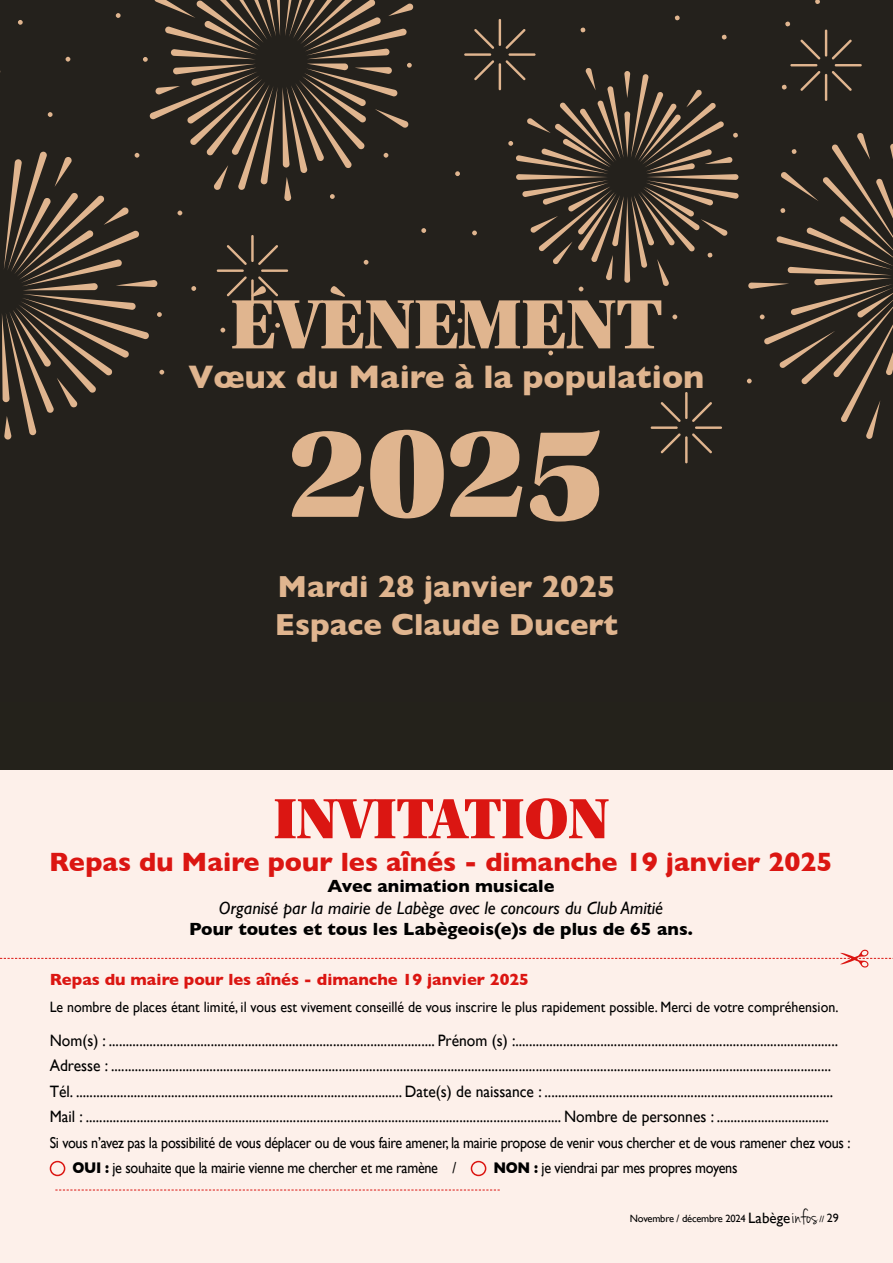
<style>
.page{position:relative;width:893px;height:1263px;background:#fff}
.page>*{position:absolute;margin:0;border:0;box-sizing:border-box;transform-origin:0 0}
.t1{font:135px "Utopia Std Black Headline";color:#e0b58f}
.t2{font:73.8px "Utopia Std Black Headline";letter-spacing:.005em;color:#e0b58f}
.t3{font:60px "Utopia Std Black Headline";color:#db1612}
.t4{font:700 33.3px "Gill Sans";color:#e0b58f}
.t5{font:700 31.05px/37.2px "Gill Sans";color:#e0b58f}
.t6{font:700 27px "Gill Sans";color:#db1612}
.t7{font:700 18px "Gill Sans";color:#000}
.t8{font:italic 18px "Gill Sans";color:#000}
.t9{font:16.5px/25.5px "Gill Sans";color:#000;scale:.94 1}
.t10{font:700 16.5px "Gill Sans";color:#db1612}
.t11{font:15.75px/25.5px "Gill Sans";letter-spacing:-.02em;color:#000;scale:.9 1}
.t12{font:15px "Gill Sans";color:#000;scale:.93 1}
.t13{font:10.5px "Gill Sans";letter-spacing:-.02em;color:#000}
.t14{font:9px "Gill Sans";color:#000}
.s1{font-weight:700}
.s2{font-size:15px}
.s3{font-family:"Jenna Sue";font-size:22.5px}
.s4{font-size:12px}
</style>
<div class="page">
<div style="left:0;top:770px;width:893px;height:493px;background:#fdf0ea"></div>
<div style="left:0;top:0;width:893px;height:709px;background:#24211c"></div>
<svg style="left:455px;top:171px;width:5px;height:5px"></svg>
<svg style="left:721px;top:34px;width:6px;height:6px"></svg>
<svg style="left:674px;top:15px;width:6px;height:6px"></svg>
<svg style="left:785px;top:21px;width:5px;height:6px"></svg>
<svg style="left:781px;top:84px;width:6px;height:6px"></svg>
<svg style="left:580px;top:27px;width:6px;height:6px"></svg>
<svg style="left:815px;top:0;width:5px;height:4px"></svg>
<svg style="left:458px;top:318px;width:4px;height:5px"></svg>
<svg style="left:644px;top:372px;width:5px;height:4px"></svg>
<svg style="left:672px;top:314px;width:5px;height:5px"></svg>
<svg style="left:548px;top:351px;width:5px;height:4px"></svg>
<svg style="left:421px;top:228px;width:5px;height:5px"></svg>
<svg style="left:472px;top:231px;width:5px;height:4px"></svg>
<svg style="left:506px;top:305px;width:5px;height:5px"></svg>
<svg style="left:605px;top:325px;width:5px;height:5px"></svg>
<hr style="left:499px;top:19px;width:2px;height:27px;background:#e0b58f">
<hr style="left:499px;top:63px;width:2px;height:27px;background:#e0b58f">
<hr style="left:508px;top:53px;width:28px;height:3px;background:#e0b58f">
<hr style="left:464px;top:53px;width:27px;height:3px;background:#e0b58f">
<svg style="left:505px;top:29px;width:21px;height:20px"></svg>
<svg style="left:474px;top:60px;width:20px;height:20px"></svg>
<svg style="left:474px;top:29px;width:20px;height:20px"></svg>
<hr style="left:685px;top:392px;width:3px;height:27px;background:#e0b58f">
<hr style="left:685px;top:436px;width:3px;height:27px;background:#e0b58f">
<hr style="left:695px;top:426px;width:27px;height:3px;background:#e0b58f">
<hr style="left:651px;top:426px;width:27px;height:3px;background:#e0b58f">
<svg style="left:692px;top:402px;width:20px;height:20px"></svg>
<svg style="left:661px;top:433px;width:20px;height:20px"></svg>
<svg style="left:692px;top:433px;width:20px;height:20px"></svg>
<svg style="left:661px;top:402px;width:20px;height:20px"></svg>
<hr style="left:825px;top:30px;width:2px;height:27px;background:#e0b58f">
<hr style="left:825px;top:74px;width:2px;height:27px;background:#e0b58f">
<hr style="left:835px;top:64px;width:27px;height:2px;background:#e0b58f">
<hr style="left:790px;top:64px;width:27px;height:2px;background:#e0b58f">
<svg style="left:832px;top:40px;width:20px;height:19px"></svg>
<svg style="left:800px;top:71px;width:20px;height:20px"></svg>
<svg style="left:832px;top:71px;width:20px;height:20px"></svg>
<svg style="left:800px;top:40px;width:20px;height:19px"></svg>
<svg style="left:747px;top:133px;width:146px;height:306px"></svg>
<svg style="left:0;top:0;width:414px;height:440px"></svg>
<svg style="left:505px;top:60px;width:234px;height:231px"></svg>
<div style="left:0;top:702px;width:893px;height:68px;background:#24221b"></div>
<svg style="left:55px;top:1189px;width:445px;height:1px"></svg>
<div style="left:50px;top:1161px;width:15px;height:15px;border:2px solid #db1612;border-radius:50%"></div>
<div style="left:471px;top:1161px;width:15px;height:15px;border:2px solid #db1612;border-radius:50%"></div>
<svg style="left:0;top:949px;width:893px;height:19px"></svg>
<h2 class="t2" style="left:231px;top:286px;width:433px">ÉVÈNEMENT</h2>
<h3 class="t4" style="left:188px;top:351px;width:517px">Vœux du Maire à la population</h3>
<h1 class="t1" style="left:288px;top:402px;width:318px">2025</h1>
<h3 class="t5" style="left:275px;top:568px;width:344px">Mardi 28 janvier 2025<br>Espace Claude Ducert</h3>
<h3 class="t3" style="left:274px;top:787px;width:336px">INVITATION</h3>
<h3 class="t6" style="left:49px;top:840px;width:785px">Repas du Maire pour les aînés - dimanche 19 janvier 2025</h3>
<p class="t7" style="left:327px;top:872px;width:229px">Avec animation musicale</p>
<p class="t8" style="left:219px;top:897px;width:446px">Organisé par la mairie de Labège avec le concours du Club Amitié</p>
<p class="t7" style="left:189px;top:915px;width:505px">Pour toutes et tous les Labègeois(e)s de plus de 65 ans.</p>
<p class="t10" style="left:50px;top:967px;width:481px">Repas du maire pour les aînés - dimanche 19 janvier 2025</p>
<p class="t12" style="left:50px;top:998px;width:850px">Le nombre de places étant limité, il vous est vivement conseillé de vous inscrire le plus rapidement possible. Merci de votre compréhension.</p>
<p class="t9" style="left:50px;top:1027px;width:840px">Nom(s) : ................................................................................................ Prénom (s) :...............................................................................................<br>Adresse : ....................................................................................................................................................................................................................<br>Tél. ................................................................................................ Date(s) de naissance : .....................................................................................<br>Mail : ............................................................................................................................................ Nombre de personnes : .................................</p>
<p class="t11" style="left:72px;top:1130px;width:866px;text-indent:-23px">Si vous n’avez pas la possibilité de vous déplacer ou de vous faire amener, la mairie propose de venir vous chercher et de vous ramener chez vous :<br><span class="s1">OUI :</span> je souhaite que la mairie vienne me chercher et me ramène /</p>
<p class="t11" style="left:493px;top:1155px;width:273px"><span class="s1">NON :</span> je viendrai par mes propres moyens</p>
<p class="t13" style="left:630px;top:1212px;width:189px">Novembre / décembre 2024 <span class="s2">Labège</span><span class="s3">infos</span></p>
<p class="t14" style="left:819px;top:1213px;width:21px">// <span class="s4">29</span></p>
</div>
